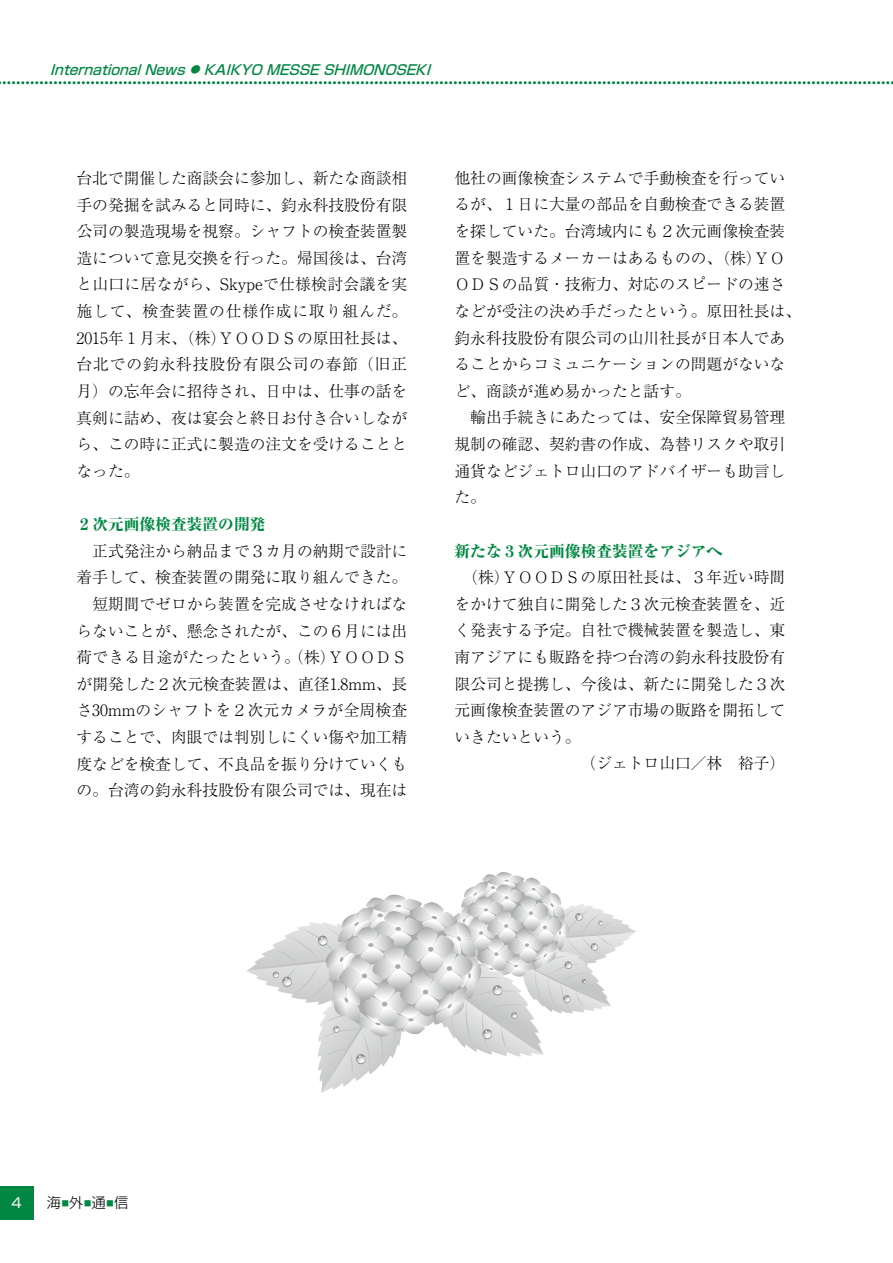
<style>
.page{position:relative;width:893px;height:1263px;background:#fff}
.page>*{position:absolute;margin:0;border:0;box-sizing:border-box;transform-origin:0 0}
.t1{font:300 15.75px/26.5px "Ryumin Pr 6 N";color:#000;text-align:justify}
.t2{font:800 15.75px "Ryumin Pr 6 N";color:#008842}
.t3{font:300 14.25px "Shin Go Pr 6 N";color:#000}
.t4{font:italic 500 13.65px "Shin Go Pr 6 N";color:#008842}
.t5{font:13.5px "Shin Go Pr 6 N";color:#fff}
.s1{font-size:9.6px}
</style>
<div class="page">
<svg style="left:0;top:81px;width:893px;height:3px"></svg>
<div style="left:0;top:1186px;width:33px;height:33px;background:#008842"></div>
<svg style="left:247px;top:872px;width:389px;height:221px"></svg>
<p class="t4" style="left:50px;top:59px;width:387px">InternationalNews<span class="s1">●</span> KAIKYO MESSESHIMONOSEKI</p>
<p class="t1" style="left:77px;top:164px;width:332px">台北で開催した商談会に参加し、新たな商談相手の発掘を試みると同時に、鈞永科技股份有限公司の製造現場を視察。シャフトの検査装置製造について意見交換を行った。帰国後は、台湾と山口に居ながら、Skypeで仕様検討会議を実施して、検査装置の仕様作成に取り組んだ。2015年１月末、(株)ＹＯＯＤＳの原田社長は、台北での鈞永科技股份有限公司の春節（旧正月）の忘年会に招待され、日中は、仕事の話を真剣に詰め、夜は宴会と終日お付き合いしながら、この時に正式に製造の注文を受けることとなった。</p>
<p class="t2" style="left:77px;top:512px;width:191px">２次元画像検査装置の開発</p>
<p class="t1" style="left:77px;top:537px;width:332px">　正式発注から納品まで３カ月の納期で設計に着手して、検査装置の開発に取り組んできた。　短期間でゼロから装置を完成させなければならないことが、懸念されたが、この６月には出荷できる目途がたったという。（株)ＹＯＯＤＳが開発した２次元検査装置は、直径1.8mm、長さ30mmのシャフトを２次元カメラが全周検査することで、肉眼では判別しにくい傷や加工精度などを検査して、不良品を振り分けていくもの。台湾の鈞永科技股份有限公司では、現在は</p>
<p class="t1" style="left:455px;top:164px;width:348px;text-align:left">他社の画像検査システムで手動検査を行っているが、１日に大量の部品を自動検査できる装置を探していた。台湾域内にも２次元画像検査装置を製造するメーカーはあるものの、(株)ＹＯ<br>ＯＤＳの品質・技術力、対応のスピードの速さなどが受注の決め手だったという。原田社長は、鈞永科技股份有限公司の山川社長が日本人であることからコミュニケーションの問題がないなど、商談が進め易かったと話す。<br>　輸出手続きにあたっては、安全保障貿易管理規制の確認、契約書の作成、為替リスクや取引通貨などジェトロ山口のアドバイザーも助言した。</p>
<p class="t2" style="left:455px;top:538px;width:269px">新たな３次元画像検査装置をアジアへ</p>
<p class="t1" style="left:455px;top:563px;width:332px">　　(株)ＹＯＯＤＳの原田社長は、３年近い時間</p>
<p class="t1" style="left:455px;top:590px;width:332px">をかけて独自に開発した３次元検査装置を、近</p>
<p class="t1" style="left:455px;top:616px;width:332px">く発表する予定。自社で機械装置を製造し、東</p>
<p class="t1" style="left:455px;top:643px;width:332px">南アジアにも販路を持つ台湾の鈞永科技股份有</p>
<p class="t1" style="left:455px;top:669px;width:332px">限公司と提携し、今後は、新たに開発した３次</p>
<p class="t1" style="left:455px;top:696px;width:332px">元画像検査装置のアジア市場の販路を開拓して</p>
<p class="t1" style="left:455px;top:723px;width:127px">いきたいという。</p>
<p class="t1" style="left:581px;top:749px;width:206px">（ジェトロ山口／林　裕子）</p>
<p class="t5" style="left:11px;top:1192px;width:12px">4</p>
<p class="t3" style="left:47px;top:1191px;width:83px">海<sup>■</sup>外<sup>■</sup>通<sup>■</sup>信</p>
</div>
